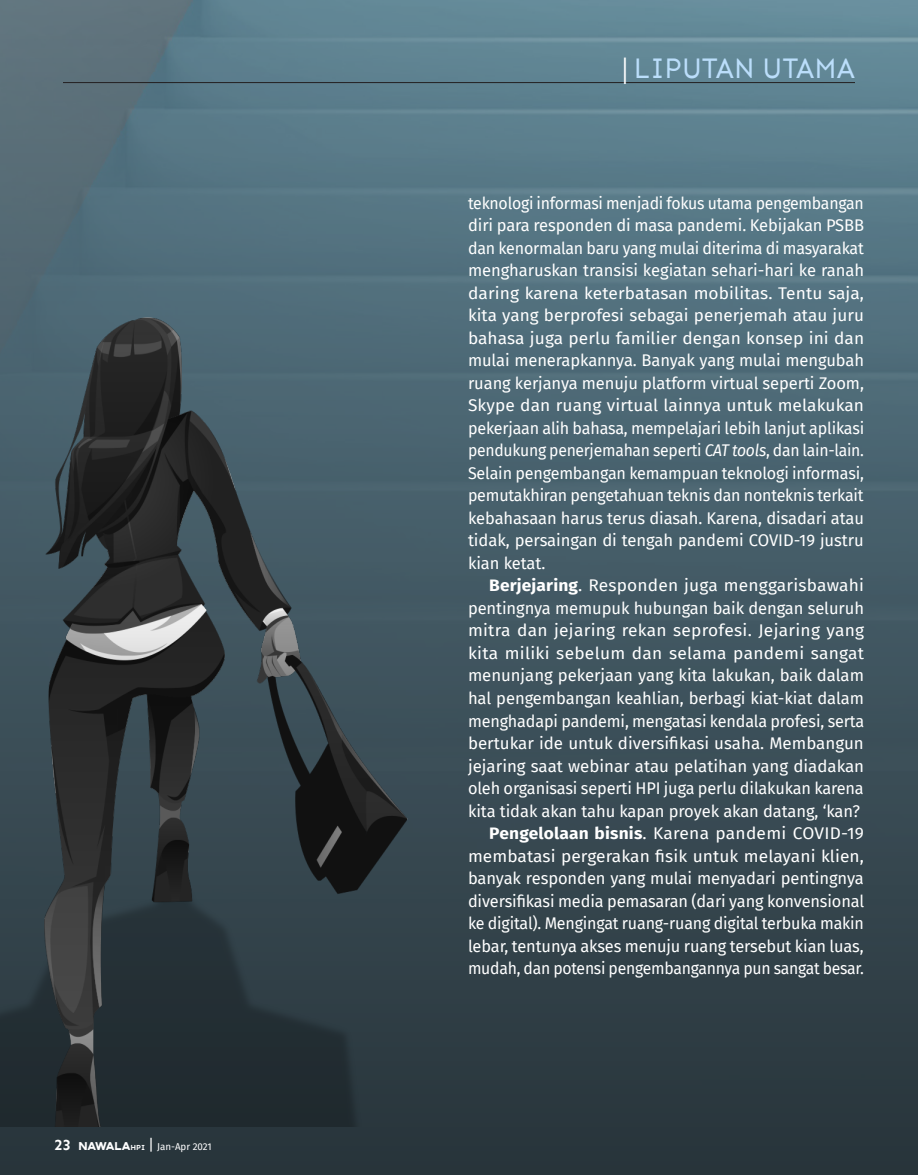
<style>
.page{position:relative;width:918px;height:1175px;background:#fff}
.page>*{position:absolute;margin:0;border:0;box-sizing:border-box;transform-origin:0 0}
.Department_Tag_Museo{font:29.7px "Sen";color:#bbdefb;scale:.91 1}
.Prez_Text{font:16.5px/22.5px "Fira Sans";letter-spacing:-.01em;color:#fff;text-align:justify;scale:1.05 1}
.Prez_Text-2{font:16.5px/22.5px "Fira Sans";letter-spacing:-.01em;color:#fff;text-align:justify;scale:.96 1}
.Folio__date{font:9.75px "Fira Sans";color:#fff}
.s1{font-family:"Sen";font-weight:700;font-size:15px}
.s2{font-family:"Aemstel";font-size:11.25px}
.s3{font-family:"Sen";font-weight:700;font-size:7.5px}
.s4{font-size:15px}
.s5{font-weight:800;color:#fff}
.s6{font-style:italic}
.s7{font-weight:700}
</style>
<div class="page">
<img style="left:0;top:0;width:918px;height:1174px">
<hr style="left:63px;top:82px;width:792px;height:1px;background:#231f20">
<img style="left:0;top:240px;width:433px;height:886px">
<p class="Folio__date" style="left:54px;top:1139px;width:159px"><span class="s1">23</span> <span class="s2">NAWALA</span><span class="s3">HPI</span> <span class="s4">|</span> Jan-Apr 2021</p>
<p class="Department_Tag_Museo" style="left:623px;top:51px;width:256px"><span class="s5">|</span> LIPUTAN UTAMA</p>
<p class="Prez_Text-2" style="left:468px;top:191px;width:414px">teknologi informasi menjadi fokus utama pengembangan diri para responden di masa pandemi. Kebijakan PSBB dan kenormalan baru yang mulai diterima di masyarakat mengharuskan transisi kegiatan sehari-hari ke ranah daring karena keterbatasan mobilitas. Tentu saja, kita yang berprofesi sebagai penerjemah atau juru bahasa juga perlu familier dengan konsep ini dan mulai menerapkannya. Banyak yang mulai mengubah ruang kerjanya menuju platform virtual seperti Zoom, Skype dan ruang virtual lainnya untuk melakukan pekerjaan alih bahasa, mempelajari lebih lanjut aplikasi pendukung penerjemahan seperti <span class="s6">CAT tools</span>, dan lain-lain.<br>Selain pengembangan kemampuan teknologi informasi, pemutakhiran pengetahuan teknis dan nonteknis terkait kebahasaan harus terus diasah. Karena, disadari atau tidak, persaingan di tengah pandemi COVID-19 justru kian ketat.</p>
<p class="Prez_Text" style="left:468px;top:574px;width:379px;text-indent:21px"><span class="s7">Berjejaring</span>. Responden juga menggarisbawahi pentingnya memupuk hubungan baik dengan seluruh mitra dan jejaring rekan seprofesi. Jejaring yang kita miliki sebelum dan selama pandemi sangat menunjang pekerjaan yang kita lakukan, baik dalam hal pengembangan keahlian, berbagi kiat-kiat dalam menghadapi pandemi, mengatasi kendala profesi, serta bertukar ide untuk diversifikasi usaha. Membangun jejaring saat webinar atau pelatihan yang diadakan oleh organisasi seperti HPI juga perlu dilakukan karena kita tidak akan tahu kapan proyek akan datang, ‘kan?</p>
<p class="Prez_Text" style="left:468px;top:821px;width:379px;text-indent:21px"><span class="s7">Pengelolaan bisnis</span>. Karena pandemi COVID-19 membatasi pergerakan fisik untuk melayani klien, banyak responden yang mulai menyadari pentingnya diversifikasi media pemasaran (dari yang konvensional ke digital). Mengingat ruang-ruang digital terbuka makin lebar, tentunya akses menuju ruang tersebut kian luas, mudah, dan potensi pengembangannya pun sangat besar.</p>
</div>
